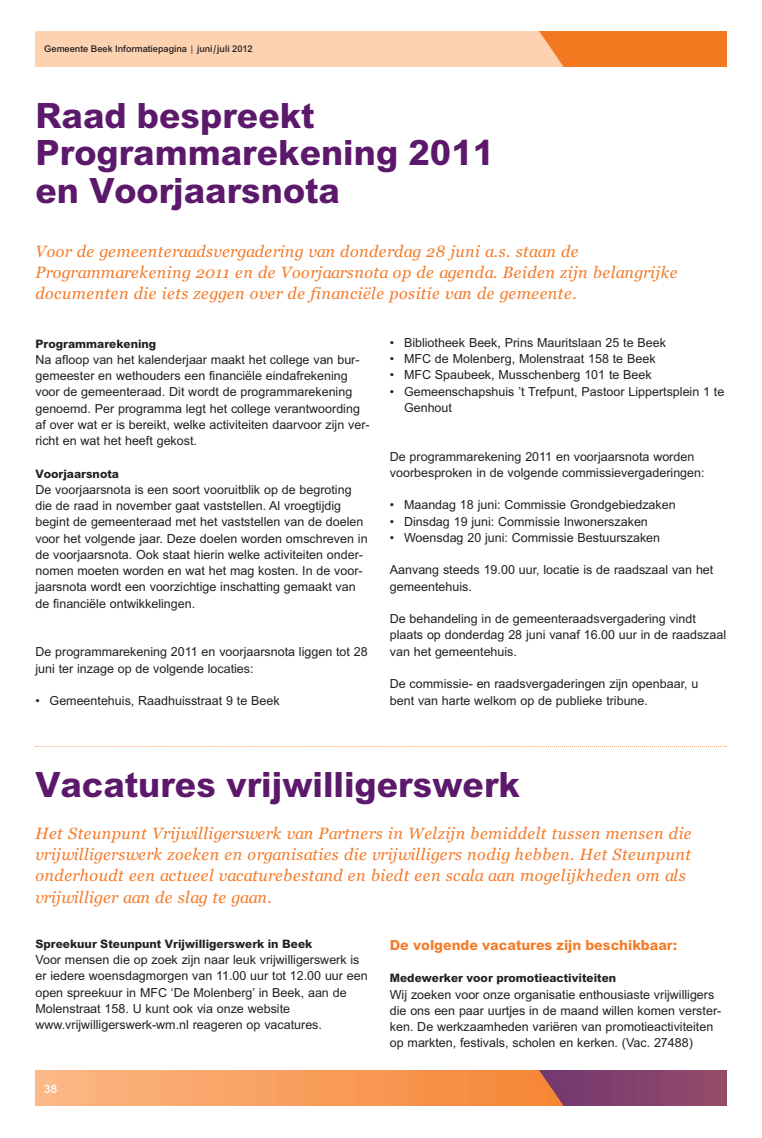
<style>
.page{position:relative;width:762px;height:1138px;background:#fff}
.page>*{position:absolute;margin:0;border:0;box-sizing:border-box;transform-origin:0 0}
.t1{font:700 37.5px/37.5px "Arial";color:#5c186a}
.t2{font:italic 16.25px/21.2px "Georgia";letter-spacing:.03em;color:#f47b29}
.t3{font:700 15px "Arial";color:#f47b29}
.t4{font:12.5px/16.2px "Arial";color:#231f20}
.t5{font:700 12.5px "Arial";color:#231f20}
.t6{font:500 12.5px "Arial";color:#fff}
.t7{font:500 10px "Arial";color:#231f20}
</style>
<div class="page">
<img style="left:35px;top:32px;width:692px;height:35px">
<svg style="left:35px;top:1105px;width:691px;height:1px"></svg>
<img style="left:35px;top:1070px;width:692px;height:35px">
<svg style="left:35px;top:746px;width:691px;height:1px"></svg>
<p class="t7" style="left:44px;top:46px;width:210px">Gemeente Beek Informatiepagina | juni/juli 2012</p>
<h1 class="t1" style="left:35px;top:100px;width:460px">Raad bespreekt<br>Programmarekening 2011 en Voorjaarsnota</h1>
<h2 class="t2" style="left:35px;top:242px;width:643px">Voor de gemeenteraadsvergadering van donderdag 28 juni a.s. staan de<br>Programmarekening 2011 en de Voorjaarsnota op de agenda. Beiden zijn belangrijke documenten die iets zeggen over de financiële positie van de gemeente.</h2>
<p class="t5" style="left:35px;top:339px;width:122px">Programmarekening</p>
<p class="t4" style="left:35px;top:352px;width:336px">Na afloop van het kalenderjaar maakt het college van bur&shy;gemeester en wethouders een financiële eindafrekening voor de gemeenteraad. Dit wordt de programmarekening genoemd. Per programma legt het college verantwoording af over wat er is bereikt, welke activiteiten daarvoor zijn ver&shy;richt en wat het heeft gekost.</p>
<p class="t5" style="left:35px;top:469px;width:85px">Voorjaarsnota</p>
<p class="t4" style="left:35px;top:482px;width:334px">De voorjaarsnota is een soort vooruitblik op de begroting die de raad in november gaat vaststellen. Al vroegtijdig begint de gemeenteraad met het vaststellen van de doelen voor het volgende jaar. Deze doelen worden omschreven in de voorjaarsnota. Ook staat hierin welke activiteiten onder&shy;nomen moeten worden en wat het mag kosten. In de voor&shy;jaarsnota wordt een voorzichtige inschatting gemaakt van de financiële ontwikkelingen.</p>
<p class="t4" style="left:35px;top:645px;width:334px">De programmarekening 2011 en voorjaarsnota liggen tot 28 juni ter inzage op de volgende locaties:</p>
<p class="t4" style="left:35px;top:694px;width:246px">• Gemeentehuis, Raadhuisstraat 9 te Beek</p>
<p class="t4" style="left:390px;top:335px;width:278px">• Bibliotheek Beek, Prins Mauritslaan 25 te Beek</p>
<p class="t4" style="left:390px;top:352px;width:267px">• MFC de Molenberg, Molenstraat 158 te Beek</p>
<p class="t4" style="left:390px;top:368px;width:263px">• MFC Spaubeek, Musschenberg 101 te Beek</p>
<p class="t4" style="left:404px;top:384px;width:322px;text-indent:-14px">• Gemeenschapshuis ’t Trefpunt, Pastoor Lippertsplein 1 te<br>Genhout</p>
<p class="t4" style="left:390px;top:449px;width:316px">De programmarekening 2011 en voorjaarsnota worden voorbesproken in de volgende commissievergaderingen:</p>
<p class="t4" style="left:390px;top:498px;width:287px">• Maandag 18 juni: Commissie Grondgebiedzaken</p>
<p class="t4" style="left:390px;top:514px;width:259px">• Dinsdag 19 juni: Commissie Inwonerszaken</p>
<p class="t4" style="left:390px;top:530px;width:272px">• Woensdag 20 juni: Commissie Bestuurszaken</p>
<p class="t4" style="left:390px;top:563px;width:325px">Aanvang steeds 19.00 uur, locatie is de raadszaal van het gemeentehuis.</p>
<p class="t4" style="left:390px;top:612px;width:338px">De behandeling in de gemeenteraadsvergadering vindt plaats op donderdag 28 juni vanaf 16.00 uur in de raadszaal van het gemeentehuis.</p>
<p class="t4" style="left:390px;top:677px;width:310px">De commissie- en raadsvergaderingen zijn openbaar, u bent van harte welkom op de publieke tribune.</p>
<h1 class="t1" style="left:35px;top:769px;width:486px">Vacatures vrijwilligerswerk</h1>
<p class="t2" style="left:35px;top:823px;width:657px">Het Steunpunt Vrijwilligerswerk van Partners in Welzijn bemiddelt tussen mensen die vrijwilligerswerk zoeken en organisaties die vrijwilligers nodig hebben. Het Steunpunt onderhoudt een actueel vacaturebestand en biedt een scala aan mogelijkheden om als vrijwilliger aan de slag te gaan.</p>
<p class="t5" style="left:35px;top:939px;width:278px">Spreekuur Steunpunt Vrijwilligerswerk in Beek</p>
<p class="t4" style="left:35px;top:952px;width:334px">Voor mensen die op zoek zijn naar leuk vrijwilligerswerk is er iedere woensdagmorgen van 11.00 uur tot 12.00 uur een open spreekuur in MFC ‘De Molenberg’ in Beek, aan de Molenstraat 158. U kunt ook via onze website www.vrijwilligerswerk-wm.nl reageren op vacatures.</p>
<p class="t6" style="left:44px;top:1084px;width:14px">38</p>
<p class="t3" style="left:390px;top:939px;width:289px">De volgende vacatures zijn beschikbaar:</p>
<p class="t5" style="left:390px;top:974px;width:228px">Medewerker voor promotieactiviteiten</p>
<p class="t4" style="left:390px;top:987px;width:333px">Wij zoeken voor onze organisatie enthousiaste vrijwilligers die ons een paar uurtjes in de maand willen komen verster&shy;ken. De werkzaamheden variëren van promotieactiviteiten op markten, festivals, scholen en kerken. (Vac. 27488)</p>
</div>
